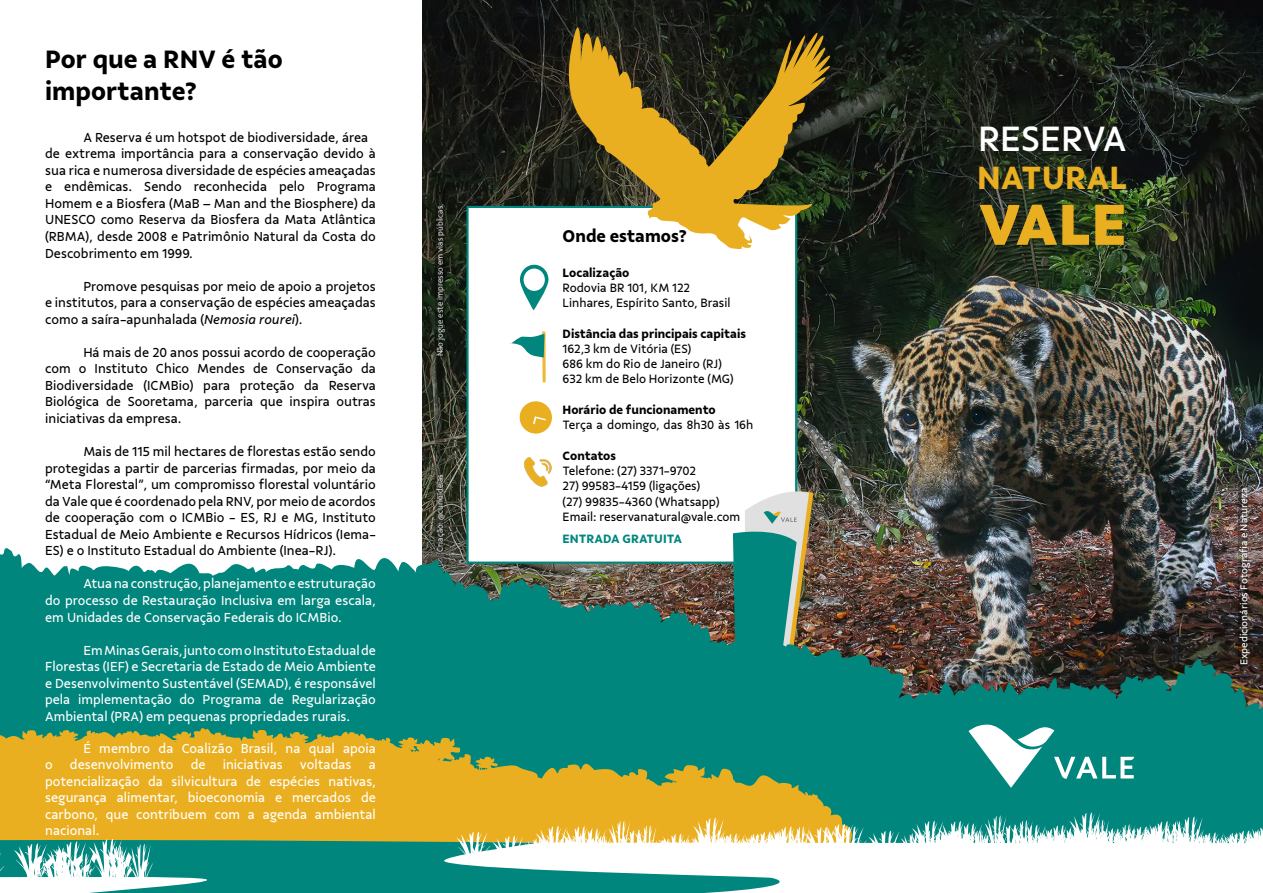
<style>
.page{position:relative;width:1263px;height:893px;background:#fff}
.page>*{position:absolute;margin:0;border:0;box-sizing:border-box;transform-origin:0 0}
.t1{font:800 61.5px "Vale Sans";color:#eaaf20}
.t2{font:500 37.05px "Vale Sans";color:#fff}
.t3{font:700 33.9px "Vale Sans";color:#eaaf20}
.t4{font:700 26.55px "Vale Sans";color:#000}
.t5{font:700 18px "Vale Sans";color:#000}
.t6{font:13.8px/16.5px "Vale Sans";color:#000;text-align:justify}
.t7{font:13.8px/16.5px "Vale Sans";color:#fff;text-align:justify}
.t8{font:12.75px "Vale Sans";color:#020203}
.t9{font:700 12.75px "Vale Sans";color:#020203}
.t10{font:700 12.75px "Vale Sans";color:#00867d}
.t11{font:10.65px "Vale Sans";color:#fff}
.t12{font:300 8.55px "Vale Sans";color:#fff}
.s1{font-style:italic}
</style>
<div class="page">
<img style="left:422px;top:0;width:841px;height:543px">
<div style="left:466px;top:206px;width:331px;height:358px;background:#fff;border:2px solid #00867d"></div>
<svg style="left:1238px;top:482px;width:9px;height:61px"></svg>
<svg style="left:561px;top:0;width:270px;height:249px;background:#776732"></svg>
<svg style="left:520px;top:265px;width:28px;height:45px"></svg>
<svg style="left:520px;top:401px;width:32px;height:33px"></svg>
<svg style="left:510px;top:331px;width:36px;height:51px"></svg>
<img style="left:524px;top:457px;width:28px;height:30px">
<svg style="left:435px;top:356px;width:9px;height:187px;background:#303228"></svg>
<svg style="left:435px;top:173px;width:10px;height:183px;background:#171b13"></svg>
<img style="left:0;top:543px;width:1263px;height:269px">
<svg style="left:0;top:721px;width:859px;height:118px;background:#9da13e"></svg>
<svg style="left:0;top:839px;width:780px;height:54px;background:#1f9388"></svg>
<svg style="left:11px;top:839px;width:142px;height:51px"></svg>
<svg style="left:0;top:852px;width:4px;height:32px"></svg>
<svg style="left:454px;top:812px;width:809px;height:56px"></svg>
<svg style="left:968px;top:725px;width:166px;height:63px"></svg>
<svg style="left:733px;top:485px;width:80px;height:233px;background:#46998c"></svg>
<p class="t4" style="left:45px;top:43px;width:239px">Por que a RNV é tão</p>
<p class="t4" style="left:45px;top:75px;width:154px">importante?</p>
<p class="t6" style="left:83px;top:129px;width:287px">A Reserva é um hotspot de biodiversidade, área</p>
<p class="t6" style="left:45px;top:145px;width:332px">de extrema importância para a conservação devido à sua rica e numerosa diversidade de espécies ameaçadas e endêmicas. Sendo reconhecida pelo Programa Homem e a Biosfera (MaB – Man and the Biosphere) da UNESCO como Reserva da Biosfera da Mata Atlântica (RBMA), desde 2008 e Patrimônio Natural da Costa do Descobrimento em 1999.</p>
<p class="t6" style="left:45px;top:278px;width:332px;text-indent:38px">Promove pesquisas por meio de apoio a projetos e institutos, para a conservação de espécies ameaçadas como a saíra-apunhalada (<span class="s1">Nemosia rourei</span>).</p>
<p class="t6" style="left:45px;top:344px;width:332px;text-indent:38px">Há mais de 20 anos possui acordo de cooperação com o Instituto Chico Mendes de Conservação da Biodiversidade (ICMBio) para proteção da Reserva Biológica de Sooretama, parceria que inspira outras iniciativas da empresa.</p>
<p class="t6" style="left:83px;top:443px;width:294px">Mais de 115 mil hectares de florestas estão sendo</p>
<p class="t6" style="left:45px;top:460px;width:332px">protegidas a partir de parcerias firmadas, por meio da “Meta Florestal”, um compromisso florestal voluntário da Vale que é coordenado pela RNV, por meio de acordos de cooperação com o ICMBio - ES, RJ e MG, Instituto Estadual de Meio Ambiente e Recursos Hídricos (Iema-ES) e o Instituto Estadual do Ambiente (Inea-RJ).</p>
<p class="t7" style="left:45px;top:575px;width:332px;text-indent:38px">Atua na construção, planejamento e estruturação do processo de Restauração Inclusiva em larga escala, em Unidades de Conservação Federais do ICMBio.</p>
<p class="t7" style="left:45px;top:642px;width:332px;text-indent:38px">Em Minas Gerais, junto com o Instituto Estadual de Florestas (IEF) e Secretaria de Estado de Meio Ambiente e Desenvolvimento Sustentável (SEMAD), é responsável pela implementação do Programa de Regularização Ambiental (PRA) em pequenas propriedades rurais.</p>
<p class="t7" style="left:45px;top:740px;width:332px;text-indent:38px">É membro da Coalizão Brasil, na qual apoia o desenvolvimento de iniciativas voltadas a potencialização da silvicultura de espécies nativas, segurança alimentar, bioeconomia e mercados de carbono, que contribuem com a agenda ambiental nacional.</p>
<p class="t12" style="left:435px;top:356px;width:155px;rotate:-90deg">Não jogue este impresso em vias públicas.</p>
<p class="t12" style="left:435px;top:552px;width:79px;rotate:-90deg">Criação: @curioideias</p>
<p class="t5" style="left:563px;top:225px;width:126px">Onde estamos?</p>
<p class="t9" style="left:563px;top:265px;width:68px">Localização</p>
<p class="t8" style="left:563px;top:280px;width:129px">Rodovia BR 101, KM 122</p>
<p class="t8" style="left:563px;top:295px;width:169px">Linhares, Espírito Santo, Brasil</p>
<p class="t9" style="left:563px;top:326px;width:185px">Distância das principais capitais</p>
<p class="t8" style="left:563px;top:341px;width:130px">162,3 km de Vitória (ES)</p>
<p class="t8" style="left:563px;top:356px;width:161px">686 km do Rio de Janeiro (RJ)</p>
<p class="t8" style="left:563px;top:372px;width:172px">632 km de Belo Horizonte (MG)</p>
<p class="t9" style="left:563px;top:402px;width:155px">Horário de funcionamento</p>
<p class="t8" style="left:563px;top:417px;width:192px">Terça a domingo, das 8h30 às 16h</p>
<p class="t9" style="left:563px;top:448px;width:55px">Contatos</p>
<p class="t8" style="left:563px;top:463px;width:135px">Telefone: (27) 3371-9702</p>
<p class="t8" style="left:563px;top:479px;width:139px">27) 99583-4159 (ligações)</p>
<p class="t8" style="left:563px;top:494px;width:158px">(27) 99835-4360 (Whatsapp)</p>
<p class="t8" style="left:563px;top:509px;width:179px">Email: reservanatural@vale.com</p>
<p class="t10" style="left:563px;top:531px;width:121px">ENTRADA GRATUITA</p>
<p class="t2" style="left:978px;top:116px;width:150px">RESERVA</p>
<p class="t3" style="left:977px;top:157px;width:152px">NATURAL</p>
<p class="t1" style="left:978px;top:187px;width:150px">VALE</p>
<p class="t11" style="left:1237px;top:665px;width:179px;rotate:-90deg">Expedicionários Fotografia e Natureza</p>
</div>
